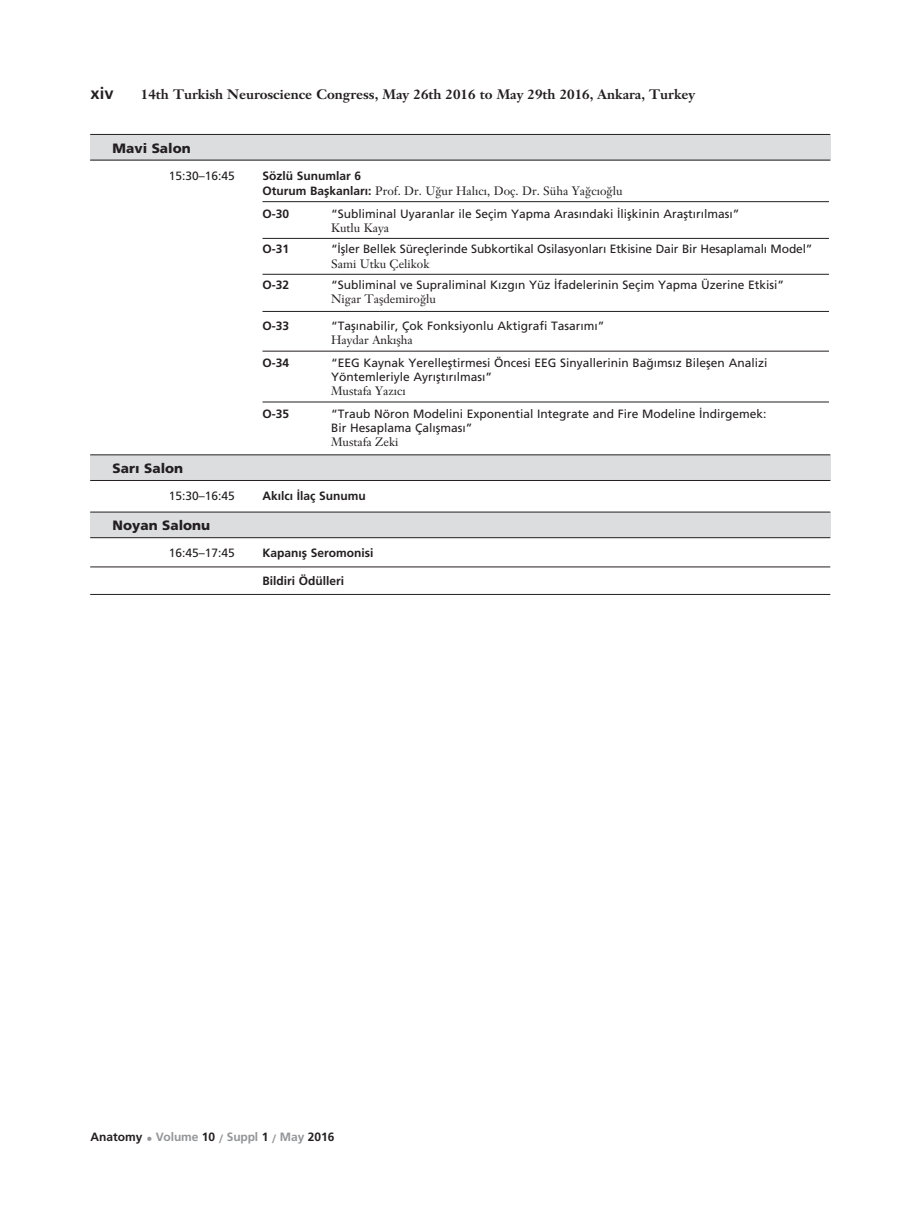
<style>
.page{position:relative;width:919px;height:1217px;background:#fff}
.page>*{position:absolute;margin:0;border:0;box-sizing:border-box;transform-origin:0 0}
.t1{font:700 16.5px "Frutiger";color:#231f20}
.t2{font:700 13.5px "Janson Text";color:#231f20}
.t3{font:900 13.5px "Frutiger";color:#231f20}
.t4{font:12px/14.1px "Frutiger";color:#231f20}
.t5{font:12px "Janson Text";color:#231f20}
.t6{font:700 12px "Frutiger";color:#231f20}
.t7{font:700 12px "Frutiger";letter-spacing:-.01em;color:#939598}
.s1{font-family:"Frutiger";font-weight:700}
.s2{color:#231f20}
</style>
<div class="page">
<hr style="left:262px;top:201px;width:566px;height:1px;background:#231f20">
<hr style="left:262px;top:238px;width:566px;height:1px;background:#231f20">
<hr style="left:262px;top:274px;width:566px;height:1px;background:#231f20">
<hr style="left:262px;top:311px;width:566px;height:1px;background:#231f20">
<hr style="left:262px;top:351px;width:566px;height:1px;background:#231f20">
<hr style="left:262px;top:401px;width:566px;height:1px;background:#231f20">
<div style="left:90px;top:135px;width:740px;height:25px;background:#dcdddf"></div>
<hr style="left:90px;top:160px;width:740px;height:1px;background:#231f20">
<hr style="left:90px;top:134px;width:740px;height:1px;background:#231f20">
<div style="left:90px;top:455px;width:740px;height:25px;background:#dcdddf"></div>
<hr style="left:90px;top:480px;width:740px;height:1px;background:#231f20">
<hr style="left:90px;top:566px;width:740px;height:1px;background:#231f20">
<hr style="left:90px;top:594px;width:740px;height:1px;background:#231f20">
<hr style="left:90px;top:454px;width:740px;height:1px;background:#231f20">
<div style="left:90px;top:512px;width:740px;height:25px;background:#dcdddf"></div>
<hr style="left:90px;top:537px;width:740px;height:1px;background:#231f20">
<hr style="left:90px;top:511px;width:740px;height:1px;background:#231f20">
<h1 class="t1" style="left:91px;top:87px;width:24px">xiv</h1>
<p class="t2" style="left:141px;top:89px;width:556px">14th Turkish Neuroscience Congress, May 26th 2016 to May 29th 2016, Ankara, Turkey</p>
<p class="t3" style="left:113px;top:142px;width:80px">Mavi Salon</p>
<p class="t4" style="left:169px;top:169px;width:68px">15:30–16:45</p>
<p class="t6" style="left:262px;top:171px;width:100px">Sözlü Sunumlar 6</p>
<p class="t5" style="left:262px;top:186px;width:361px"><span class="s1">Oturum Baflkanlar›:</span> Prof. Dr. U¤ur Hal›c›, Doç. Dr. Süha Ya¤c›o¤lu</p>
<p class="t6" style="left:262px;top:208px;width:28px">O-30</p>
<p class="t4" style="left:331px;top:207px;width:410px">“Subliminal Uyaranlar ile Seçim Yapma Aras›ndaki ‹liflkinin Araflt›r›lmas›”</p>
<p class="t5" style="left:331px;top:222px;width:60px">Kutlu Kaya</p>
<p class="t6" style="left:262px;top:244px;width:28px">O-31</p>
<p class="t4" style="left:331px;top:243px;width:483px">“‹fller Bellek Süreçlerinde Subkortikal Osilasyonlar› Etkisine Dair Bir Hesaplamal› Model”</p>
<p class="t5" style="left:331px;top:258px;width:100px">Sami Utku Çelikok</p>
<p class="t6" style="left:262px;top:280px;width:28px">O-32</p>
<p class="t4" style="left:331px;top:279px;width:455px">“Subliminal ve Supraliminal K›zg›n Yüz ‹fadelerinin Seçim Yapma Üzerine Etkisi”</p>
<p class="t5" style="left:331px;top:294px;width:106px">Nigar Tafldemiro¤lu</p>
<p class="t6" style="left:262px;top:321px;width:28px">O-33</p>
<p class="t4" style="left:331px;top:320px;width:275px">“Tafl›nabilir, Çok Fonksiyonlu Aktigrafi Tasar›m›”</p>
<p class="t5" style="left:331px;top:335px;width:83px">Haydar Ank›flha</p>
<p class="t6" style="left:262px;top:358px;width:28px">O-34</p>
<p class="t4" style="left:331px;top:356px;width:438px">“EEG Kaynak Yerellefltirmesi Öncesi EEG Sinyallerinin Ba¤›ms›z Bileflen Analizi<br>Yöntemleriyle Ayr›flt›r›lmas›”</p>
<p class="t5" style="left:331px;top:386px;width:76px">Mustafa Yaz›c›</p>
<p class="t6" style="left:262px;top:409px;width:28px">O-35</p>
<p class="t4" style="left:331px;top:407px;width:437px">“Traub Nöron Modelini Exponential Integrate and Fire Modeline ‹ndirgemek:<br>Bir Hesaplama Çal›flmas›”</p>
<p class="t5" style="left:331px;top:437px;width:69px">Mustafa Zeki</p>
<p class="t3" style="left:113px;top:463px;width:72px">Sar› Salon</p>
<p class="t4" style="left:169px;top:490px;width:68px">15:30–16:45</p>
<p class="t6" style="left:262px;top:491px;width:105px">Ak›lc› ‹laç Sunumu</p>
<p class="t3" style="left:113px;top:520px;width:99px">Noyan Salonu</p>
<p class="t4" style="left:169px;top:547px;width:68px">16:45–17:45</p>
<p class="t6" style="left:262px;top:548px;width:113px">Kapan›fl Seromonisi</p>
<p class="t6" style="left:262px;top:576px;width:83px">Bildiri Ödülleri</p>
<p class="t7" style="left:91px;top:1132px;width:245px"><span class="s2">Anatomy</span> • Volume <span class="s2">10</span> / Suppl <span class="s2">1</span> / May <span class="s2">2016</span></p>
</div>
